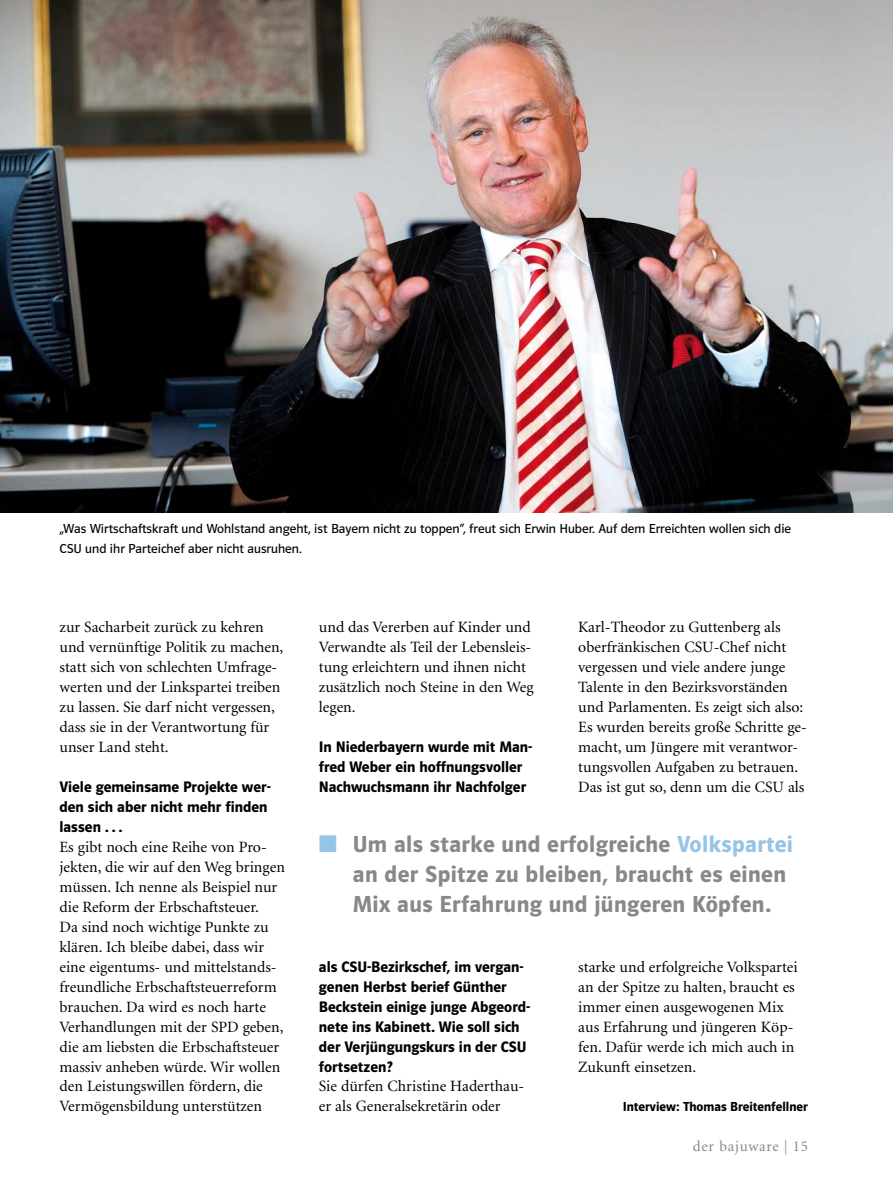
<style>
.page{position:relative;width:893px;height:1191px;background:#fff}
.page>*{position:absolute;margin:0;border:0;box-sizing:border-box;transform-origin:0 0}
.t1{font:600 24px/30px "Polo 22";letter-spacing:.015em;color:#878889}
.t2{font:15.75px/20px "Minion";color:#000}
.t3{font:600 15.75px/20px "Polo 22";color:#000}
.t4{font:15px "Minion";letter-spacing:.05em;color:#878889}
.t5{font:13.5px/20px "Polo 22 Buch";color:#000}
.t6{font:600 13.5px "Polo 22";color:#000}
.s1{color:#96c4e6}
.s2{font-family:"Univers LT Std";font-weight:300;font-stretch:condensed}
</style>
<div class="page">
<img style="left:0;top:0;width:893px;height:512px">
<p class="t5" style="left:60px;top:519px;width:733px">„Was Wirtschaftskraft und Wohlstand angeht, ist Bayern nicht zu toppen“, freut sich Erwin Huber. Auf dem Erreichten wollen sich die<br>CSU und ihr Parteichef aber nicht ausruhen.</p>
<p class="t2" style="left:60px;top:619px;width:225px">zur Sacharbeit zurück zu kehren und vernünftige Politik zu machen, statt sich von schlechten Umfrage&shy;werten und der Linkspartei treiben zu lassen. Sie darf nicht vergessen, dass sie in der Verantwortung für unser Land steht.</p>
<p class="t3" style="left:60px;top:778px;width:213px">Viele gemeinsame Projekte wer&shy;den sich aber nicht mehr finden lassen …</p>
<p class="t2" style="left:60px;top:838px;width:227px">Es gibt noch eine Reihe von Pro&shy;jekten, die wir auf den Weg bringen müssen. Ich nenne als Beispiel nur die Reform der Erbschaftsteuer.<br>Da sind noch wichtige Punkte zu klären. Ich bleibe dabei, dass wir eine eigentums- und mittelstands&shy;freundliche Erbschaftsteuerreform brauchen. Da wird es noch harte Verhandlungen mit der SPD geben, die am liebsten die Erbschaftsteuer massiv anheben würde. Wir wollen den Leistungswillen fördern, die Vermögensbildung unterstützen</p>
<p class="t2" style="left:319px;top:619px;width:216px">und das Vererben auf Kinder und<br>Verwandte als Teil der Lebensleis&shy;tung erleichtern und ihnen nicht zusätzlich noch Steine in den Weg legen.</p>
<p class="t3" style="left:319px;top:738px;width:215px">In Niederbayern wurde mit Man&shy;fred Weber ein hoffnungsvoller<br>Nachwuchsmann ihr Nachfolger</p>
<p class="t2" style="left:578px;top:619px;width:230px">Karl-Theodor zu Guttenberg als oberfränkischen CSU-Chef nicht vergessen und viele andere junge Talente in den Bezirksvorständen und Parlamenten. Es zeigt sich also:<br>Es wurden bereits große Schritte ge&shy;macht, um Jüngere mit verantwor&shy;tungsvollen Aufgaben zu betrauen.<br>Das ist gut so, denn um die CSU als</p>
<h1 class="t1" style="left:353px;top:830px;width:442px;text-indent:-34px"><span class="s1">■</span> Um als starke und erfolgreiche <span class="s1">Volkspartei </span>an der Spitze zu bleiben, braucht es einen<br>Mix aus Erfahrung und jüngeren Köpfen.</h1>
<p class="t3" style="left:319px;top:957px;width:213px">als CSU-Bezirkschef, im vergan&shy;genen Herbst berief Günther<br>Beckstein einige junge Abgeord&shy;nete ins Kabinett. Wie soll sich der Verjüngungskurs in der CSU fortsetzen?</p>
<p class="t2" style="left:319px;top:1077px;width:207px">Sie dürfen Christine Haderthau&shy;er als Generalsekretärin oder</p>
<p class="t2" style="left:578px;top:958px;width:221px">starke und erfolgreiche Volkspartei an der Spitze zu halten, braucht es immer einen ausgewogenen Mix aus Erfahrung und jüngeren Köp&shy;fen. Dafür werde ich mich auch in<br>Zukunft einsetzen.</p>
<p class="t6" style="left:623px;top:1102px;width:187px">Interview: Thomas Breitenfellner</p>
<p class="t4" style="left:693px;top:1140px;width:117px">der bajuware <span class="s2">|</span> 15</p>
</div>
